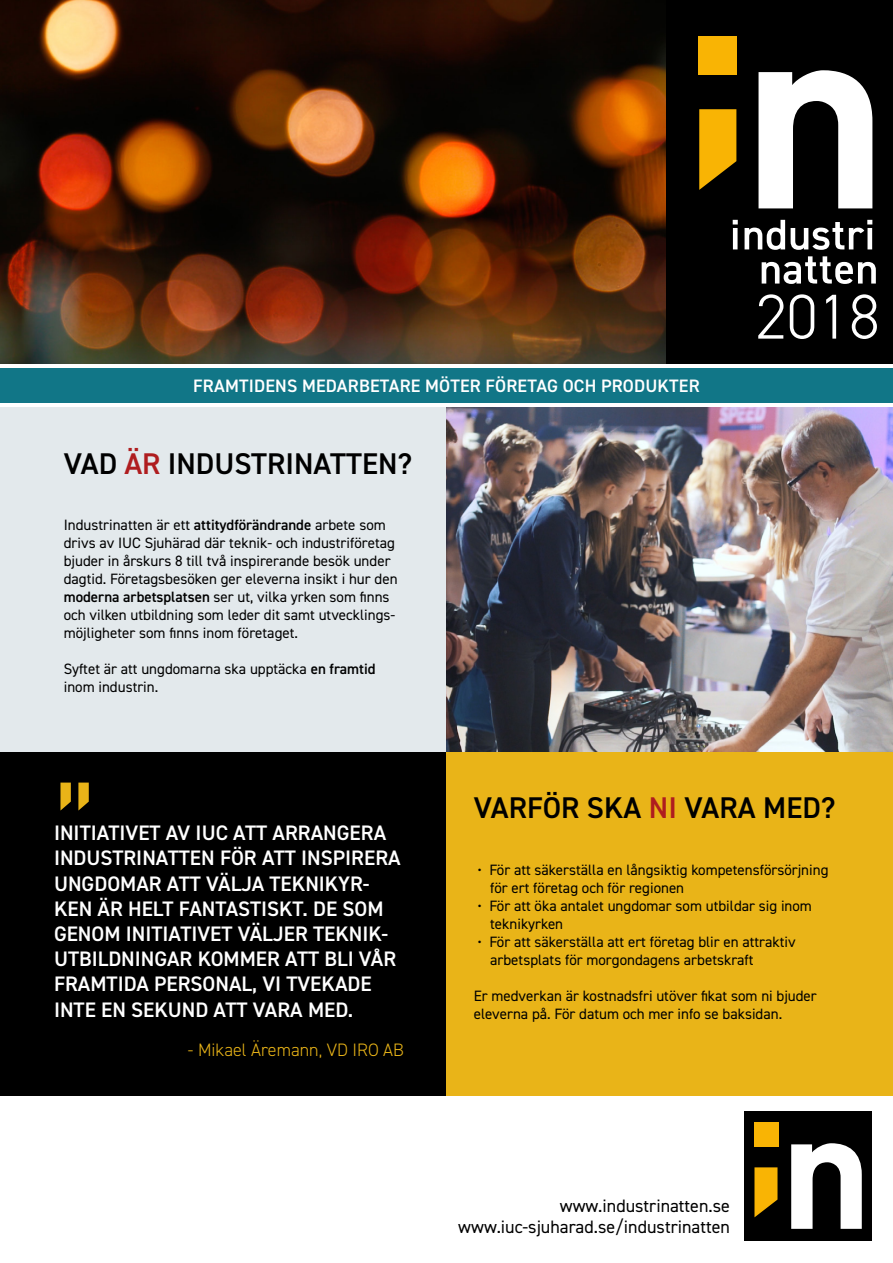
<style>
.page{position:relative;width:893px;height:1263px;background:#fff}
.page>*{position:absolute;margin:0;border:0;box-sizing:border-box;transform-origin:0 0}
.t1{font:108px "DIN2014";color:#e9b418}
.t2{font:300 63.6px "DIN2014";color:#fff}
.t3{font:600 30px "DIN2014";color:#000}
.t4{font:600 21px/25.2px "DIN2014";color:#fff}
.t5{font:18px/21.6px "DIN2014";color:#000;text-align:right}
.t6{font:600 18px "DIN2014";letter-spacing:.01em;color:#fff}
.t7{font:300 18px "DIN2014";color:#e9b418}
.t8{font:15px/18px "DIN2014";color:#000}
.s1{color:#af1d1f}
.s2{font-weight:600}
</style>
<div class="page">
<div style="left:0;top:751px;width:446px;height:345px;background:#000"></div>
<div style="left:446px;top:751px;width:447px;height:345px;background:#e9b418"></div>
<div style="left:0;top:407px;width:446px;height:344px;background:#e3e9ec"></div>
<img style="left:446px;top:407px;width:447px;height:344px">
<div style="left:550px;top:0;width:343px;height:480px;background:#fff;opacity:.35"></div>
<div style="left:666px;top:0;width:227px;height:364px;background:#000"></div>
<svg style="left:758px;top:70px;width:114px;height:138px"></svg>
<div style="left:698px;top:36px;width:39px;height:39px;background:#f9b404"></div>
<svg style="left:699px;top:109px;width:37px;height:81px"></svg>
<svg style="left:733px;top:220px;width:5px;height:29px"></svg>
<svg style="left:745px;top:220px;width:40px;height:30px"></svg>
<svg style="left:791px;top:220px;width:81px;height:30px"></svg>
<svg style="left:762px;top:256px;width:114px;height:28px"></svg>
<div style="left:744px;top:1111px;width:128px;height:130px;background:#000"></div>
<svg style="left:791px;top:1143px;width:71px;height:86px"></svg>
<div style="left:754px;top:1122px;width:24px;height:24px;background:#f9b404"></div>
<svg style="left:754px;top:1167px;width:23px;height:50px"></svg>
<div style="left:0;top:368px;width:893px;height:34px;background:#117687"></div>
<img style="left:0;top:0;width:666px;height:364px">
<p class="t6" style="left:193px;top:373px;width:508px">FRAMTIDENS MEDARBETARE MÖTER FÖRETAG OCH PRODUKTER</p>
<h3 class="t3" style="left:64px;top:443px;width:350px">VAD <span class="s1">ÄR</span> INDUSTRINATTEN?</h3>
<p class="t8" style="left:64px;top:516px;width:335px">Industrinatten är ett <span class="s2">attitydförändrande</span> arbete som drivs av IUC Sjuhärad där teknik- och industriföretag bjuder in årskurs 8 till två inspirerande besök under dagtid. Företagsbesöken ger eleverna insikt i hur den <span class="s2">moderna arbetsplatsen</span> ser ut, vilka yrken som finns och vilken utbildning som leder dit samt utvecklings&shy;möjligheter som finns inom företaget.</p>
<p class="t8" style="left:64px;top:660px;width:313px">Syftet är att ungdomarna ska upptäcka <span class="s2">en framtid </span>inom industrin.</p>
<h2 class="t2" style="left:755px;top:275px;width:126px">2018</h2>
<h1 class="t1" style="left:54px;top:758px;width:43px">”</h1>
<p class="t4" style="left:54px;top:820px;width:348px">INITIATIVET AV IUC ATT ARRANGERA<br>INDUSTRINATTEN FÖR ATT INSPIRERA<br>UNGDOMAR ATT VÄLJA TEKNIKYR-<br>KEN ÄR HELT FANTASTISKT. DE SOM<br>GENOM INITIATIVET VÄLJER TEKNIK-<br>UTBILDNINGAR KOMMER ATT BLI VÅR<br>FRAMTIDA PERSONAL, VI TVEKADE<br>INTE EN SEKUND ATT VARA MED.</p>
<p class="t7" style="left:188px;top:1038px;width:217px">- Mikael Äremann, VD IRO AB</p>
<h3 class="t3" style="left:474px;top:788px;width:363px">VARFÖR SKA <span class="s1">NI</span> VARA MED?</h3>
<p class="t8" style="left:490px;top:860px;width:340px;text-indent:-13px">• För att säkerställa en långsiktig kompetensförsörjning för ert företag och för regionen</p>
<p class="t8" style="left:490px;top:896px;width:323px;text-indent:-13px">• För att öka antalet ungdomar som utbildar sig inom teknikyrken</p>
<p class="t8" style="left:490px;top:932px;width:307px;text-indent:-13px">• För att säkerställa att ert företag blir en attraktiv arbetsplats för morgondagens arbetskraft</p>
<p class="t8" style="left:474px;top:986px;width:345px">Er medverkan är kostnadsfri utöver fikat som ni bjuder eleverna på. För datum och mer info se baksidan.</p>
<p class="t5" style="left:458px;top:1194px;width:273px">www.industrinatten.se www.iuc-sjuharad.se/industrinatten</p>
</div>
